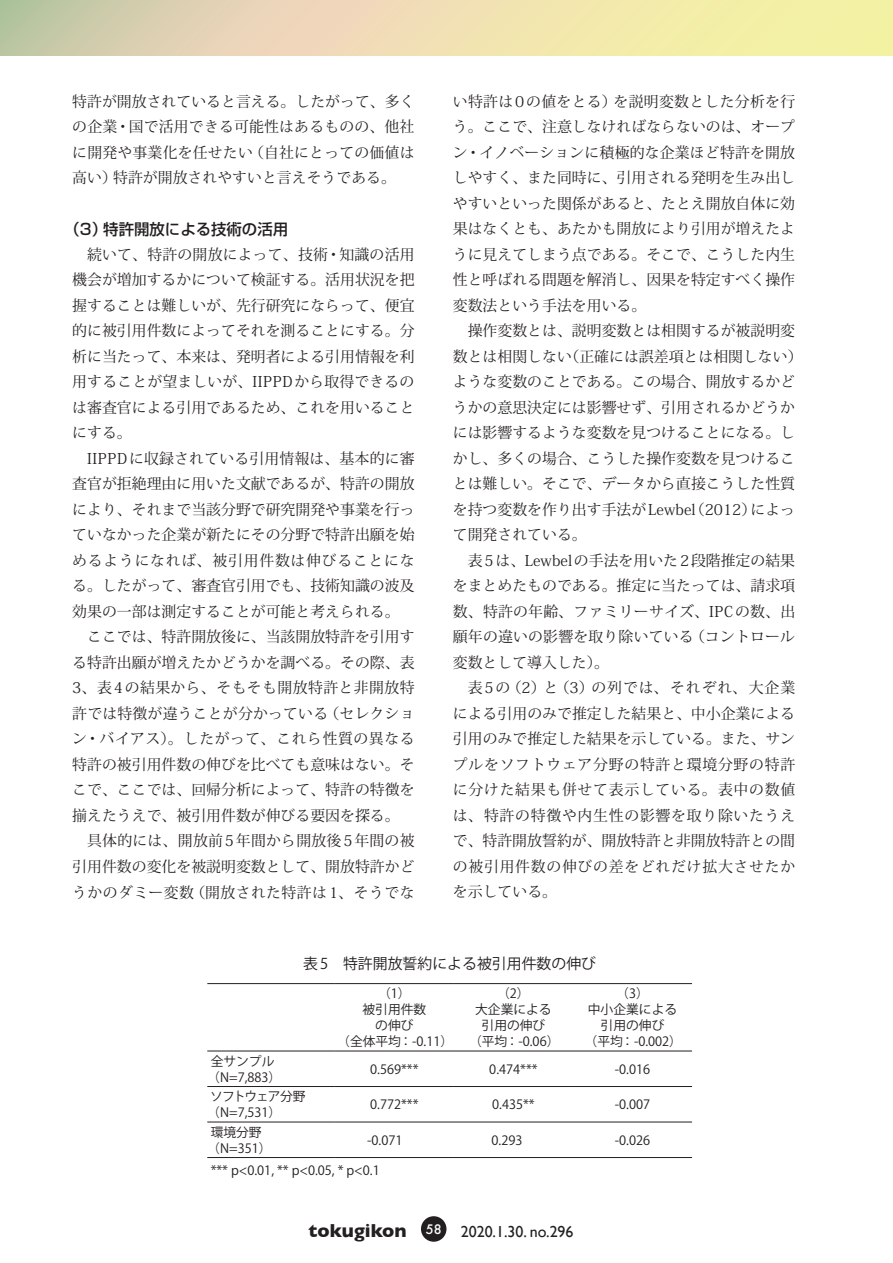
<style>
.page{position:relative;width:893px;height:1263px;background:#fff}
.page>*{position:absolute;margin:0;border:0;box-sizing:border-box;transform-origin:0 0}
.t1{font:15.9px "Gill Sans";color:#231f20}
.t2{font:500 15.45px "Shin Go Pro";color:#231f20}
.t3{font:14.85px/25.5px "Koz Min Pro";color:#231f20}
.t4{font:14.85px "Koz Go Pro";color:#231f20}
.t5{font:12.75px/15.9px "Koz Go Pro";color:#231f20;text-align:center}
.t6{font:12.75px/15.9px "Koz Go Pro";letter-spacing:-.07em;color:#231f20}
.s1{font-weight:700;font-size:19.2px}
</style>
<div class="page">
<div style="left:421px;top:1216px;width:25px;height:26px;background:#231f20;border-radius:50%"></div>
<svg style="left:0;top:0;width:892px;height:55px;background:#e8deae"></svg>
<hr style="left:207px;top:983px;width:128px;height:1px;background:#231f20">
<hr style="left:335px;top:983px;width:119px;height:1px;background:#231f20">
<hr style="left:454px;top:983px;width:119px;height:1px;background:#231f20">
<hr style="left:573px;top:983px;width:119px;height:1px;background:#231f20">
<hr style="left:207px;top:1051px;width:128px;height:1px;background:#231f20">
<hr style="left:335px;top:1051px;width:119px;height:1px;background:#231f20">
<hr style="left:454px;top:1051px;width:119px;height:1px;background:#231f20">
<hr style="left:573px;top:1051px;width:119px;height:1px;background:#231f20">
<hr style="left:207px;top:1086px;width:128px;height:1px;background:#231f20">
<hr style="left:335px;top:1086px;width:119px;height:1px;background:#231f20">
<hr style="left:454px;top:1086px;width:119px;height:1px;background:#231f20">
<hr style="left:573px;top:1086px;width:119px;height:1px;background:#231f20">
<hr style="left:207px;top:1122px;width:128px;height:1px;background:#231f20">
<hr style="left:335px;top:1122px;width:119px;height:1px;background:#231f20">
<hr style="left:454px;top:1122px;width:119px;height:1px;background:#231f20">
<hr style="left:573px;top:1122px;width:119px;height:1px;background:#231f20">
<hr style="left:207px;top:1157px;width:128px;height:1px;background:#231f20">
<hr style="left:335px;top:1157px;width:119px;height:1px;background:#231f20">
<hr style="left:454px;top:1157px;width:119px;height:1px;background:#231f20">
<hr style="left:573px;top:1157px;width:119px;height:1px;background:#231f20">
<p class="t3" style="left:72px;top:88px;width:344px;text-align:justify">特許が開放されていると言える。したがって、多くの企業・国で活用できる可能性はあるものの、他社に開発や事業化を任せたい（自社にとっての価値は高い）特許が開放されやすいと言えそうである。</p>
<p class="t2" style="left:65px;top:216px;width:225px">（3）特許開放による技術の活用</p>
<p class="t3" style="left:72px;top:241px;width:344px">　続いて、特許の開放によって、技術・知識の活用機会が増加するかについて検証する。活用状況を把握することは難しいが、先行研究にならって、便宜的に被引用件数によってそれを測ることにする。分析に当たって、本来は、発明者による引用情報を利用することが望ましいが、IIPPDから取得できるのは審査官による引用であるため、これを用いることにする。<br>　IIPPDに収録されている引用情報は、基本的に審査官が拒絶理由に用いた文献であるが、特許の開放により、それまで当該分野で研究開発や事業を行っていなかった企業が新たにその分野で特許出願を始めるようになれば、被引用件数は伸びることになる。したがって、審査官引用でも、技術知識の波及効果の一部は測定することが可能と考えられる。　ここでは、特許開放後に、当該開放特許を引用する特許出願が増えたかどうかを調べる。その際、表<br>3、表4の結果から、そもそも開放特許と非開放特許では特徴が違うことが分かっている（セレクション・バイアス）。したがって、これら性質の異なる特許の被引用件数の伸びを比べても意味はない。そこで、ここでは、回帰分析によって、特許の特徴を揃えたうえで、被引用件数が伸びる要因を探る。　具体的には、開放前5年間から開放後5年間の被引用件数の変化を被説明変数として、開放特許かどうかのダミー変数（開放された特許は 1、そうでな</p>
<p class="t3" style="left:453px;top:88px;width:351px">い特許は 0の値をとる）を説明変数とした分析を行う。ここで、注意しなければならないのは、オープン・イノベーションに積極的な企業ほど特許を開放しやすく、また同時に、引用される発明を生み出しやすいといった関係があると、たとえ開放自体に効果はなくとも、あたかも開放により引用が増えたように見えてしまう点である。そこで、こうした内生性と呼ばれる問題を解消し、因果を特定すべく操作変数法という手法を用いる。<br>　操作変数とは、説明変数とは相関するが被説明変数とは相関しない（正確には誤差項とは相関しない）ような変数のことである。この場合、開放するかどうかの意思決定には影響せず、引用されるかどうかには影響するような変数を見つけることになる。しかし、多くの場合、こうした操作変数を見つけることは難しい。そこで、データから直接こうした性質を持つ変数を作り出す手法がLewbel（2012）によって開発されている。<br>　表5は、Lewbelの手法を用いた2段階推定の結果をまとめたものである。推定に当たっては、請求項数、特許の年齢、ファミリーサイズ、IPCの数、出願年の違いの影響を取り除いている（コントロール変数として導入した）。<br>　表5の（2）と（3）の列では、それぞれ、大企業による引用のみで推定した結果と、中小企業による引用のみで推定した結果を示している。また、サンプルをソフトウェア分野の特許と環境分野の特許に分けた結果も併せて表示している。表中の数値は、特許の特徴や内生性の影響を取り除いたうえで、特許開放誓約が、開放特許と非開放特許との間の被引用件数の伸びの差をどれだけ拡大させたかを示している。</p>
<p class="t4" style="left:303px;top:954px;width:294px">表 5　特許開放誓約による被引用件数の伸び</p>
<p class="t5" style="left:337px;top:986px;width:117px">（1）<br>被引用件数<br>の伸び<br>（全体平均：-0.11）</p>
<p class="t5" style="left:469px;top:986px;width:92px">（2）<br>大企業による引用の伸び<br>（平均：-0.06）</p>
<p class="t5" style="left:585px;top:986px;width:99px">（3）<br>中小企業による引用の伸び<br>（平均：-0.002）</p>
<p class="t5" style="left:207px;top:1053px;width:76px;text-align:left">全サンプル（N=7,883）</p>
<p class="t5" style="left:370px;top:1061px;width:50px">0.569***</p>
<p class="t5" style="left:489px;top:1061px;width:50px">0.474***</p>
<p class="t5" style="left:615px;top:1061px;width:37px">-0.016</p>
<p class="t6" style="left:207px;top:1089px;width:100px">ソフトウェア分野（N=7,531）</p>
<p class="t5" style="left:370px;top:1097px;width:50px">0.772***</p>
<p class="t5" style="left:492px;top:1097px;width:44px">0.435**</p>
<p class="t5" style="left:615px;top:1097px;width:37px">-0.007</p>
<p class="t5" style="left:207px;top:1124px;width:66px;text-align:left">環境分野（N=351）</p>
<p class="t5" style="left:367px;top:1132px;width:56px">-0.071　　</p>
<p class="t5" style="left:492px;top:1132px;width:45px">0.293　</p>
<p class="t5" style="left:615px;top:1132px;width:37px">-0.026</p>
<p class="t5" style="left:211px;top:1163px;width:171px">*** p&lt;0.01, ** p&lt;0.05, * p&lt;0.1</p>
<p class="t1" style="left:309px;top:1222px;width:266px"><span class="s1">tokugikon</span> <sup>58</sup> 2020.1.30. no.296</p>
</div>
